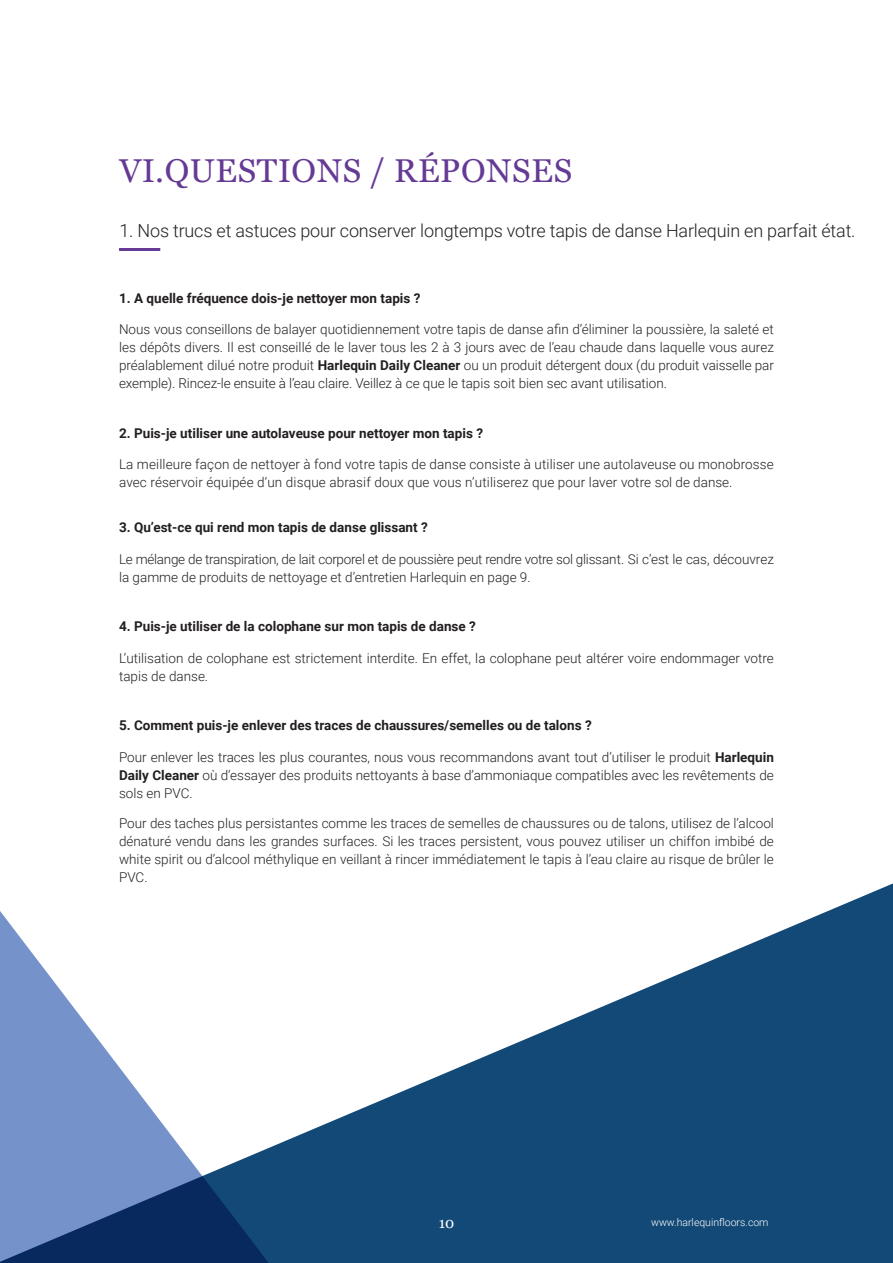
<style>
.page{position:relative;width:893px;height:1263px;background:#fff}
.page>*{position:absolute;margin:0;border:0;box-sizing:border-box;transform-origin:0 0}
.t1{font:33px "Georgia";letter-spacing:.02em;color:#653a95}
.t2{font:300 18px "Roboto";letter-spacing:-.01em;color:#231f20}
.t3{font:15px "Georgia";color:#fff}
.t4{font:300 13.5px/18px "Roboto";color:#231f20;text-align:justify}
.t5{font:700 13.5px "Roboto";color:#231f20}
.t6{font:300 10.5px "Roboto";color:#fff}
.s1{font-weight:700}
</style>
<div class="page">
<svg style="left:385px;top:883px;width:508px;height:380px;fill:#134976"></svg>
<svg style="left:0;top:911px;width:385px;height:352px"></svg>
<hr style="left:119px;top:248px;width:41px;height:3px;background:#653a95">
<h1 class="t1" style="left:119px;top:151px;width:454px">VI.QUESTIONS / RÉPONSES</h1>
<h2 class="t2" style="left:119px;top:218px;width:738px">1. Nos trucs et astuces pour conserver longtemps votre tapis de danse Harlequin en parfait état.</h2>
<p class="t5" style="left:119px;top:288px;width:303px">1. A quelle fréquence dois-je nettoyer mon tapis ?</p>
<p class="t4" style="left:119px;top:320px;width:656px">Nous vous conseillons de balayer quotidiennement votre tapis de danse afin d’éliminer la poussière, la saleté et les dépôts divers. Il est conseillé de le laver tous les 2 à 3 jours avec de l’eau chaude dans laquelle vous aurez préalablement dilué notre produit <span class="s1">Harlequin Daily Cleaner</span> ou un produit détergent doux (du produit vaisselle par exemple). Rincez-le ensuite à l’eau claire. Veillez à ce que le tapis soit bien sec avant utilisation.</p>
<p class="t5" style="left:119px;top:423px;width:365px">2. Puis-je utiliser une autolaveuse pour nettoyer mon tapis ?</p>
<p class="t4" style="left:119px;top:455px;width:656px">La meilleure façon de nettoyer à fond votre tapis de danse consiste à utiliser une autolaveuse ou monobrosse avec réservoir équipée d’un disque abrasif doux que vous n’utiliserez que pour laver votre sol de danse.</p>
<p class="t5" style="left:119px;top:518px;width:310px">3. Qu’est-ce qui rend mon tapis de danse glissant ?</p>
<p class="t4" style="left:119px;top:549px;width:656px">Le mélange de transpiration, de lait corporel et de poussière peut rendre votre sol glissant. Si c’est le cas, découvrez la gamme de produits de nettoyage et d’entretien Harlequin en page 9.</p>
<p class="t5" style="left:119px;top:617px;width:358px">4. Puis-je utiliser de la colophane sur mon tapis de danse ?</p>
<p class="t4" style="left:119px;top:648px;width:656px">L’utilisation de colophane est strictement interdite. En effet, la colophane peut altérer voire endommager votre tapis de danse.</p>
<p class="t5" style="left:119px;top:716px;width:474px">5. Comment puis-je enlever des traces de chaussures/semelles ou de talons ?</p>
<p class="t4" style="left:119px;top:747px;width:656px">Pour enlever les traces les plus courantes, nous vous recommandons avant tout d’utiliser le produit <span class="s1">Harlequin Daily Cleaner</span> où d’essayer des produits nettoyants à base d’ammoniaque compatibles avec les revêtements de sols en PVC.</p>
<p class="t4" style="left:119px;top:813px;width:656px">Pour des taches plus persistantes comme les traces de semelles de chaussures ou de talons, utilisez de l’alcool dénaturé vendu dans les grandes surfaces. Si les traces persistent, vous pouvez utiliser un chiffon imbibé de white spirit ou d’alcool méthylique en veillant à rincer immédiatement le tapis à l’eau claire au risque de brûler le PVC.</p>
<p class="t3" style="left:439px;top:1213px;width:17px">10</p>
<p class="t6" style="left:651px;top:1215px;width:119px">www.harlequinfloors.com</p>
</div>
